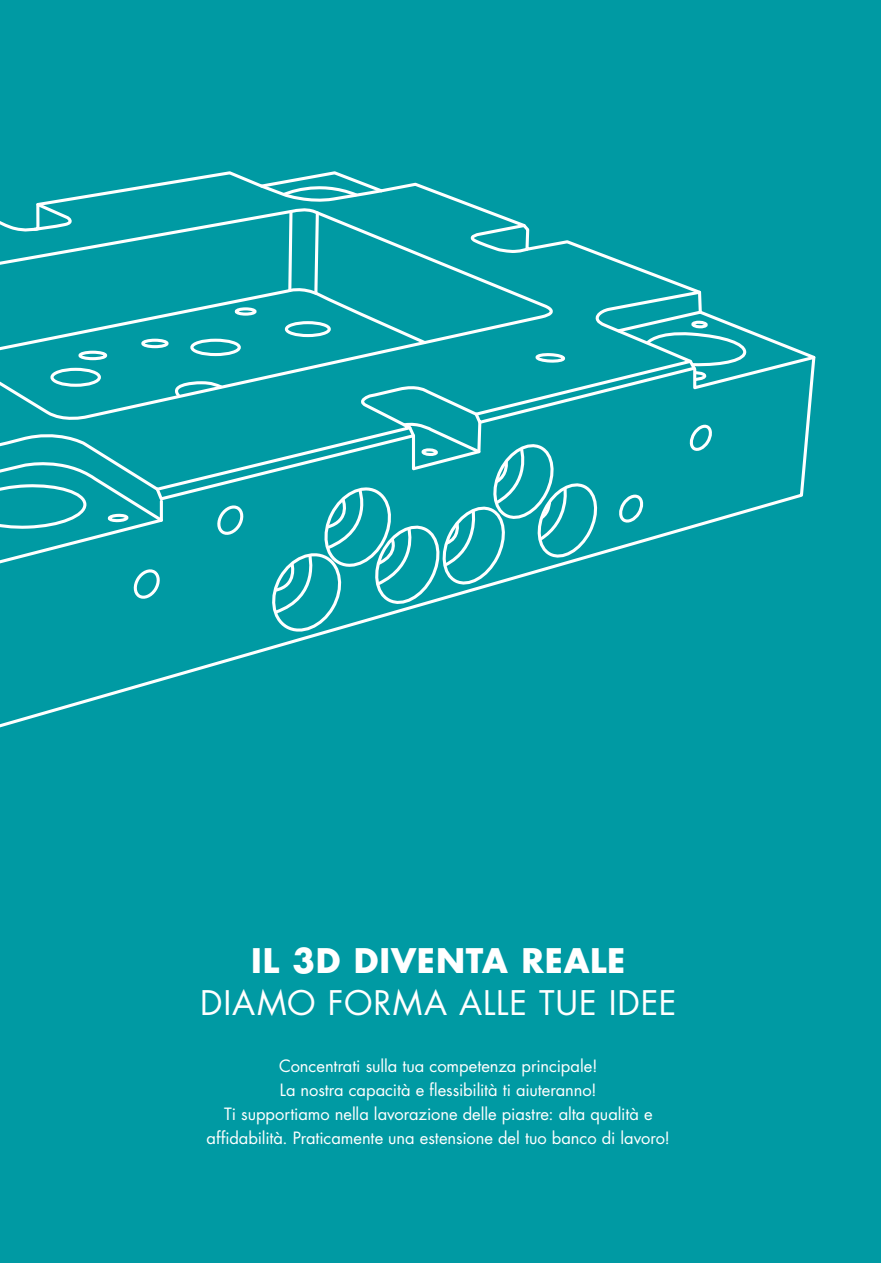
<style>
.page{position:relative;width:881px;height:1263px;background:#fff}
.page>*{position:absolute;margin:0;border:0;box-sizing:border-box;transform-origin:0 0}
.t1{font:33px "Futura LT Pro";letter-spacing:.025em;color:#fff}
.t2{font:700 33px "Futura LT Pro";letter-spacing:.025em;color:#fff}
.t3{font:16.5px/24px "Futura LT Pro";letter-spacing:-.005em;color:#fff;text-align:center}
</style>
<div class="page">
<div style="left:0;top:0;width:880px;height:1263px;background:#009aa3"></div>
<svg style="left:0;top:179px;width:816px;height:456px"></svg>
<h1 class="t2" style="left:251px;top:935px;width:375px">IL 3D DIVENTA REALE</h1>
<h1 class="t1" style="left:200px;top:980px;width:477px">DIAMO FORMA ALLE TUE IDEE</h1>
<p class="t3" style="left:206px;top:1054px;width:465px">Concentrati sulla tua competenza principale!<br>La nostra capacità e flessibilità ti aiuteranno!<br>Ti supportiamo nella lavorazione delle piastre: alta qualità e affidabilità. Praticamente una estensione del tuo banco di lavoro!</p>
</div>
